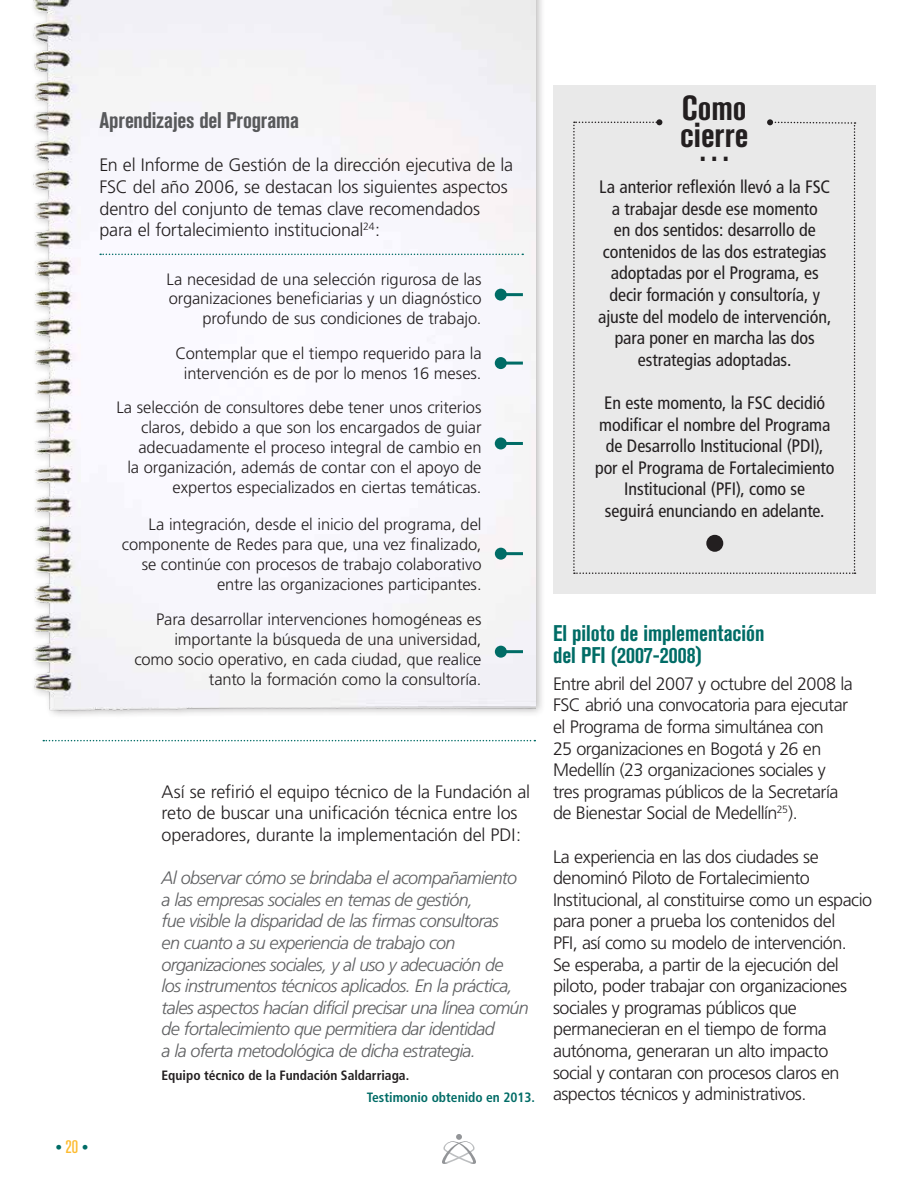
<style>
.page{position:relative;width:918px;height:1188px;background:#fff}
.page>*{position:absolute;margin:0;border:0;box-sizing:border-box;transform-origin:0 0}
.t1{font:34.5px/27.5px "Akzidenz Grotesk BQ Bd Cnd Alt";color:#231f20}
.t2{font:22.5px/22.5px "Akzidenz Grotesk BQ Bd Cnd Alt";color:#006c66}
.t3{font:700 condensed 22.5px "Akzidenz Grotesk BQ";letter-spacing:-.01em;color:#58595b}
.t4{font:300 18px/21.6px "Frutiger";letter-spacing:-.025em;color:#231f20}
.t5{font:condensed 18px/21.6px "Frutiger LT Std";letter-spacing:-.005em;color:#231f20;text-align:center}
.t6{font:italic 300 18px/21.6px "Frutiger LT Std";letter-spacing:-.04em;color:#5f6062}
.t7{font:300 16.5px/19.8px "Frutiger";letter-spacing:-.005em;color:#231f20;text-align:right}
.t8{font:700 condensed 13.5px/22.5px "Frutiger LT Std";color:#231f20}
.t9{font:700 13.5px "Avenir Next LT Pro";color:#006c66}
.s1{font-family:"Akzidenz Grotesk BQ Md Cnd Alt";font-weight:400;font-size:18px;color:#fdbb30}
.s2{color:#006c66}
</style>
<div class="page">
<svg style="left:442px;top:1134px;width:34px;height:30px"></svg>
<div style="left:29px;top:0;width:517px;height:719px;background:#231f20;opacity:.32"></div>
<img style="left:30px;top:0;width:505px;height:717px">
<svg style="left:100px;top:254px;width:423px;height:1px"></svg>
<svg style="left:43px;top:740px;width:492px;height:1px"></svg>
<div style="left:553px;top:85px;width:322px;height:509px;background:#e9e9e9"></div>
<svg style="left:573px;top:119px;width:283px;height:455px"></svg>
<div style="left:706px;top:535px;width:17px;height:17px;background:#231f20;border-radius:50%"></div>
<hr style="left:501px;top:293px;width:22px;height:3px;background:#006c66">
<div style="left:495px;top:289px;width:12px;height:12px;background:#006c66;border-radius:50%"></div>
<hr style="left:501px;top:362px;width:22px;height:3px;background:#006c66">
<div style="left:495px;top:357px;width:12px;height:12px;background:#006c66;border-radius:50%"></div>
<hr style="left:501px;top:442px;width:22px;height:3px;background:#006c66">
<div style="left:495px;top:437px;width:12px;height:12px;background:#006c66;border-radius:50%"></div>
<hr style="left:501px;top:552px;width:22px;height:3px;background:#006c66">
<div style="left:495px;top:548px;width:12px;height:12px;background:#006c66;border-radius:50%"></div>
<hr style="left:501px;top:650px;width:22px;height:3px;background:#006c66">
<div style="left:495px;top:646px;width:12px;height:12px;background:#006c66;border-radius:50%"></div>
<h3 class="t3" style="left:99px;top:108px;width:201px">Aprendizajes del Programa</h3>
<p class="t4" style="left:99px;top:155px;width:415px">En el Informe de Gestión de la dirección ejecutiva de la FSC del año 2006, se destacan los siguientes aspectos dentro del conjunto de temas clave recomendados para el fortalecimiento institucional<sup>24</sup>:</p>
<p class="t7" style="left:167px;top:269px;width:316px">La necesidad de una selección rigurosa de las organizaciones beneficiarias y un diagnóstico profundo de sus condiciones de trabajo.</p>
<p class="t7" style="left:175px;top:344px;width:308px;text-align:center">Contemplar que el tiempo requerido para la intervención es de por lo menos 16 meses.</p>
<p class="t7" style="left:116px;top:398px;width:367px">La selección de consultores debe tener unos criterios claros, debido a que son los encargados de guiar adecuadamente el proceso integral de cambio en<br>la organización, además de contar con el apoyo de expertos especializados en ciertas temáticas.</p>
<p class="t7" style="left:122px;top:515px;width:361px">La integración, desde el inicio del programa, del componente de Redes para que, una vez finalizado, se continúe con procesos de trabajo colaborativo entre las organizaciones participantes.</p>
<p class="t7" style="left:134px;top:610px;width:349px">Para desarrollar intervenciones homogéneas es importante la búsqueda de una universidad, como socio operativo, en cada ciudad, que realice tanto la formación como la consultoría.</p>
<p class="t9" style="left:55px;top:1139px;width:34px">• <span class="s1">20</span> •</p>
<p class="t4" style="left:162px;top:781px;width:370px">Así se refirió el equipo técnico de la Fundación al reto de buscar una unificación técnica entre los operadores, durante la implementación del PDI:</p>
<p class="t6" style="left:162px;top:867px;width:369px">Al observar cómo se brindaba el acompañamiento a las empresas sociales en temas de gestión,<br>fue visible la disparidad de las firmas consultoras<br>en cuanto a su experiencia de trabajo con organizaciones sociales, y al uso y adecuación de<br>los instrumentos técnicos aplicados. En la práctica, tales aspectos hacían difícil precisar una línea común de fortalecimiento que permitiera dar identidad<br>a la oferta metodológica de dicha estrategia.</p>
<p class="t8" style="left:367px;top:1064px;width:170px;text-indent:-205px">Equipo técnico de la Fundación Saldarriaga.<br><span class="s2">Testimonio obtenido en 2013.</span></p>
<h2 class="t1" style="left:680px;top:94px;width:70px">Como cierre</h2>
<p class="t5" style="left:598px;top:176px;width:235px">La anterior reflexión llevó a la FSC a trabajar desde ese momento<br>en dos sentidos: desarrollo de contenidos de las dos estrategias adoptadas por el Programa, es decir formación y consultoría, y ajuste del modelo de intervención, para poner en marcha las dos estrategias adoptadas.</p>
<p class="t5" style="left:595px;top:392px;width:241px">En este momento, la FSC decidió modificar el nombre del Programa de Desarrollo Institucional (PDI), por el Programa de Fortalecimiento Institucional (PFI), como se<br>seguirá enunciando en adelante.</p>
<h1 class="t1" style="left:697px;top:135px;width:36px">…</h1>
<h2 class="t2" style="left:553px;top:622px;width:213px">El piloto de implementación del PFI (2007-2008)</h2>
<p class="t4" style="left:553px;top:673px;width:301px">Entre abril del 2007 y octubre del 2008 la FSC abrió una convocatoria para ejecutar el Programa de forma simultánea con<br>25 organizaciones en Bogotá y 26 en Medellín (23 organizaciones sociales y tres programas públicos de la Secretaría de Bienestar Social de Medellín<sup>25</sup>).</p>
<p class="t4" style="left:553px;top:846px;width:321px">La experiencia en las dos ciudades se denominó Piloto de Fortalecimiento Institucional, al constituirse como un espacio para poner a prueba los contenidos del<br>PFI, así como su modelo de intervención.<br>Se esperaba, a partir de la ejecución del piloto, poder trabajar con organizaciones sociales y programas públicos que permanecieran en el tiempo de forma autónoma, generaran un alto impacto social y contaran con procesos claros en aspectos técnicos y administrativos.</p>
</div>
